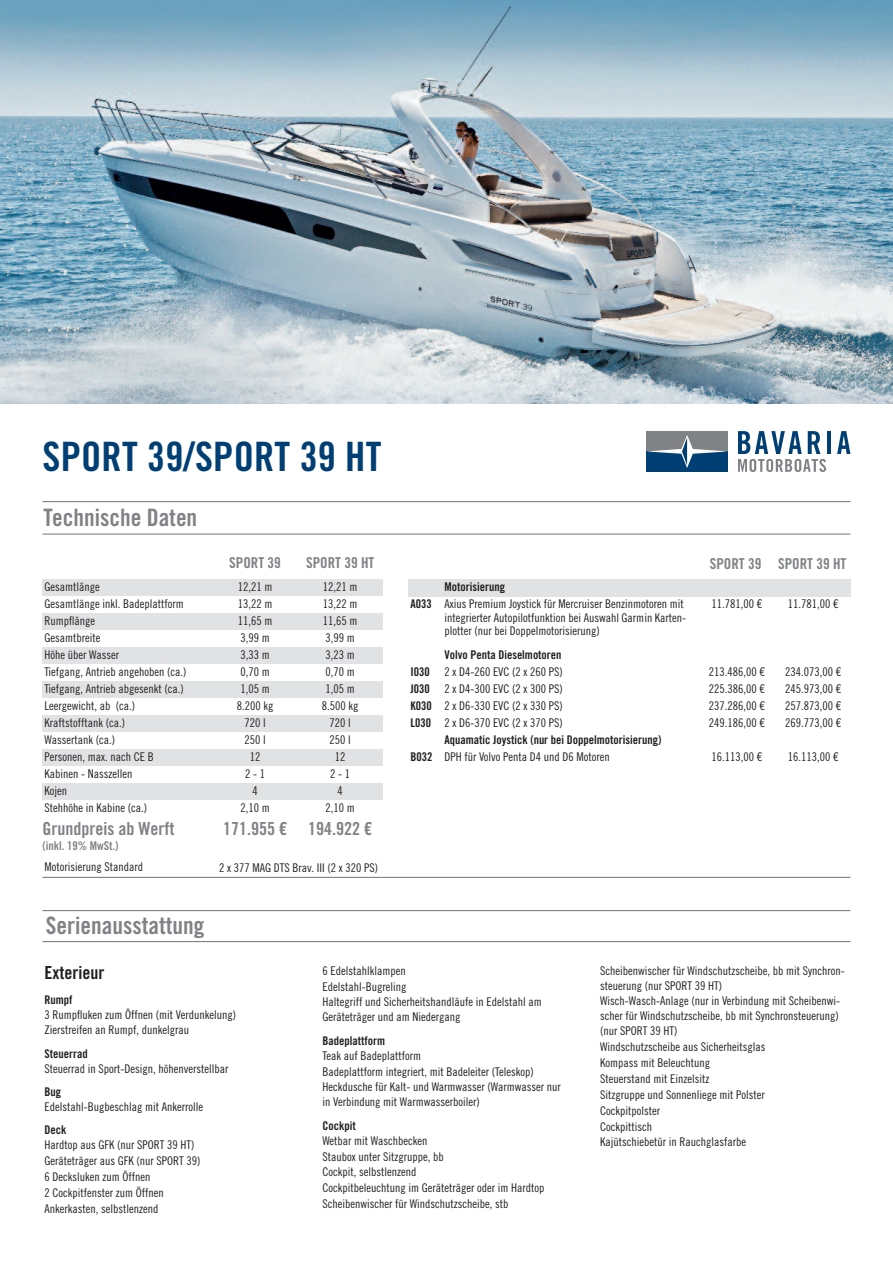
<style>
.page{position:relative;width:893px;height:1263px;background:#fff}
.page>*{position:absolute;margin:0;border:0;box-sizing:border-box;transform-origin:0 0}
.t1{font:40.5px "Trade Gothic LT Com Bd Cn 20";letter-spacing:.005em;color:#003f73}
.t2{font:24px "Trade Gothic LT Com Bd Cn 20";color:#808285}
.t3{font:18px "Trade Gothic LT Com Bd Cn 20";color:#808285}
.t4{font:18px "Trade Gothic LT Com Bd Cn 20";color:#231f20}
.t5{font:15px "Trade Gothic LT Com Bd Cn 20";color:#808285}
.t6{font:12px/15.6px "Trade Gothic LT Com Cn 18";color:#231f20}
.t7{font:12px "Trade Gothic LT Com Bd Cn 20";color:#231f20}
.t8{font:12px "Trade Gothic LT Com Bd Cn 20";color:#808285}
.s1{font-family:"Trade Gothic LT Com Bd Cn 20"}
</style>
<div class="page">
<img style="left:0;top:0;width:893px;height:404px">
<div style="left:646px;top:431px;width:82px;height:20px;background:#808285"></div>
<div style="left:646px;top:451px;width:82px;height:21px;background:#003f73"></div>
<svg style="left:647px;top:435px;width:81px;height:33px"></svg>
<hr style="left:827px;top:431px;width:4px;height:23px;background:#003f73">
<svg style="left:837px;top:431px;width:13px;height:23px"></svg>
<svg style="left:738px;top:431px;width:88px;height:41px"></svg>
<hr style="left:43px;top:501px;width:807px;height:1px;background:#808285">
<hr style="left:43px;top:533px;width:807px;height:2px;background:#808285">
<div style="left:43px;top:579px;width:170px;height:17px;background:#e1e2e4"></div>
<div style="left:213px;top:579px;width:85px;height:17px;background:#e1e2e4"></div>
<div style="left:298px;top:579px;width:85px;height:17px;background:#e1e2e4"></div>
<div style="left:43px;top:613px;width:170px;height:17px;background:#e1e2e4"></div>
<div style="left:213px;top:613px;width:85px;height:17px;background:#e1e2e4"></div>
<div style="left:298px;top:613px;width:85px;height:17px;background:#e1e2e4"></div>
<div style="left:43px;top:647px;width:170px;height:17px;background:#e1e2e4"></div>
<div style="left:213px;top:647px;width:85px;height:17px;background:#e1e2e4"></div>
<div style="left:298px;top:647px;width:85px;height:17px;background:#e1e2e4"></div>
<div style="left:43px;top:681px;width:170px;height:17px;background:#e1e2e4"></div>
<div style="left:213px;top:681px;width:85px;height:17px;background:#e1e2e4"></div>
<div style="left:298px;top:681px;width:85px;height:17px;background:#e1e2e4"></div>
<div style="left:43px;top:715px;width:170px;height:17px;background:#e1e2e4"></div>
<div style="left:213px;top:715px;width:85px;height:17px;background:#e1e2e4"></div>
<div style="left:298px;top:715px;width:85px;height:17px;background:#e1e2e4"></div>
<div style="left:43px;top:749px;width:170px;height:17px;background:#e1e2e4"></div>
<div style="left:213px;top:749px;width:85px;height:17px;background:#e1e2e4"></div>
<div style="left:298px;top:749px;width:85px;height:17px;background:#e1e2e4"></div>
<div style="left:43px;top:783px;width:170px;height:17px;background:#e1e2e4"></div>
<div style="left:213px;top:783px;width:85px;height:17px;background:#e1e2e4"></div>
<div style="left:298px;top:783px;width:85px;height:17px;background:#e1e2e4"></div>
<div style="left:408px;top:580px;width:34px;height:17px;background:#e1e2e4"></div>
<div style="left:442px;top:580px;width:255px;height:17px;background:#e1e2e4"></div>
<div style="left:697px;top:580px;width:77px;height:17px;background:#e1e2e4"></div>
<div style="left:774px;top:580px;width:76px;height:17px;background:#e1e2e4"></div>
<hr style="left:43px;top:910px;width:807px;height:1px;background:#808285">
<hr style="left:43px;top:941px;width:807px;height:1px;background:#808285">
<hr style="left:43px;top:877px;width:807px;height:1px;background:#808285">
<h1 class="t1" style="left:43px;top:432px;width:340px">SPORT 39/SPORT 39 HT</h1>
<h2 class="t2" style="left:44px;top:503px;width:155px">Technische Daten</h2>
<p class="t5" style="left:229px;top:554px;width:53px">SPORT 39</p>
<p class="t5" style="left:306px;top:554px;width:70px">SPORT 39 HT</p>
<p class="t6" style="left:45px;top:578px;width:57px">Gesamtlänge</p>
<p class="t6" style="left:238px;top:578px;width:36px">12,21 m</p>
<p class="t6" style="left:323px;top:578px;width:36px">12,21 m</p>
<p class="t6" style="left:45px;top:595px;width:141px">Gesamtlänge inkl. Badeplattform</p>
<p class="t6" style="left:238px;top:595px;width:36px">13,22 m</p>
<p class="t6" style="left:323px;top:595px;width:36px">13,22 m</p>
<p class="t6" style="left:45px;top:612px;width:52px">Rumpflänge</p>
<p class="t6" style="left:238px;top:612px;width:36px">11,65 m</p>
<p class="t6" style="left:323px;top:612px;width:36px">11,65 m</p>
<p class="t6" style="left:45px;top:629px;width:58px">Gesamtbreite</p>
<p class="t6" style="left:240px;top:629px;width:31px">3,99 m</p>
<p class="t6" style="left:325px;top:629px;width:31px">3,99 m</p>
<p class="t6" style="left:45px;top:646px;width:76px">Höhe über Wasser</p>
<p class="t6" style="left:240px;top:646px;width:31px">3,33 m</p>
<p class="t6" style="left:325px;top:646px;width:31px">3,23 m</p>
<p class="t6" style="left:45px;top:663px;width:143px">Tiefgang, Antrieb angehoben (ca.)</p>
<p class="t6" style="left:240px;top:663px;width:31px">0,70 m</p>
<p class="t6" style="left:325px;top:663px;width:31px">0,70 m</p>
<p class="t6" style="left:45px;top:680px;width:141px">Tiefgang, Antrieb abgesenkt (ca.)</p>
<p class="t6" style="left:240px;top:680px;width:31px">1,05 m</p>
<p class="t6" style="left:325px;top:680px;width:31px">1,05 m</p>
<p class="t6" style="left:45px;top:697px;width:92px">Leergewicht, ab (ca.)</p>
<p class="t6" style="left:237px;top:697px;width:38px">8.200 kg</p>
<p class="t6" style="left:322px;top:697px;width:38px">8.500 kg</p>
<p class="t6" style="left:45px;top:714px;width:82px">Kraftstofftank (ca.)</p>
<p class="t6" style="left:244px;top:714px;width:23px">720 l</p>
<p class="t6" style="left:330px;top:714px;width:23px">720 l</p>
<p class="t6" style="left:45px;top:731px;width:72px">Wassertank (ca.)</p>
<p class="t6" style="left:244px;top:731px;width:23px">250 l</p>
<p class="t6" style="left:330px;top:731px;width:23px">250 l</p>
<p class="t6" style="left:45px;top:748px;width:111px">Personen, max. nach CE B</p>
<p class="t6" style="left:250px;top:748px;width:12px">12</p>
<p class="t6" style="left:335px;top:748px;width:12px">12</p>
<p class="t6" style="left:45px;top:765px;width:89px">Kabinen - Nasszellen</p>
<p class="t6" style="left:245px;top:765px;width:21px">2-1</p>
<p class="t6" style="left:330px;top:765px;width:21px">2-1</p>
<p class="t6" style="left:45px;top:782px;width:24px">Kojen</p>
<p class="t6" style="left:252px;top:782px;width:7px">4</p>
<p class="t6" style="left:337px;top:782px;width:7px">4</p>
<p class="t6" style="left:45px;top:799px;width:104px">Stehhöhe in Kabine (ca.)</p>
<p class="t6" style="left:240px;top:799px;width:31px">2,10 m</p>
<p class="t6" style="left:325px;top:799px;width:31px">2,10 m</p>
<h3 class="t3" style="left:43px;top:817px;width:133px">Grundpreis ab Werft</h3>
<p class="t8" style="left:43px;top:838px;width:77px">(inkl. 19% MwSt.)</p>
<h3 class="t3" style="left:223px;top:817px;width:150px">171.955 € 194.922 €</h3>
<p class="t6" style="left:45px;top:859px;width:100px">Motorisierung Standard</p>
<p class="t6" style="left:219px;top:860px;width:160px">2 x 377 MAG DTS Brav. III (2 x 320 PS)</p>
<p class="t5" style="left:710px;top:554px;width:138px">SPORT 39 SPORT 39 HT</p>
<p class="t7" style="left:444px;top:580px;width:62px">Motorisierung</p>
<p class="t6" style="left:444px;top:597px;width:243px;line-height:13.5px;text-indent:-34px"><span class="s1">A033</span> Axius Premium Joystick für Mercruiser Benzinmotoren mit integrierter Autopilotfunktion bei Auswahl Garmin Karten&shy;plotter (nur bei Doppelmotorisierung)</p>
<p class="t6" style="left:711px;top:596px;width:52px">11.781,00 €</p>
<p class="t6" style="left:788px;top:596px;width:52px">11.781,00 €</p>
<p class="t7" style="left:444px;top:648px;width:119px">Volvo Penta Dieselmotoren</p>
<p class="t6" style="left:410px;top:664px;width:154px"><span class="s1">I030</span> 2 x D4-260 EVC (2 x 260 PS)</p>
<p class="t6" style="left:709px;top:664px;width:57px">213.486,00 €</p>
<p class="t6" style="left:785px;top:664px;width:57px">234.073,00 €</p>
<p class="t6" style="left:410px;top:681px;width:154px"><span class="s1">J030</span> 2 x D4-300 EVC (2 x 300 PS)</p>
<p class="t6" style="left:709px;top:681px;width:57px">225.386,00 €</p>
<p class="t6" style="left:785px;top:681px;width:57px">245.973,00 €</p>
<p class="t6" style="left:410px;top:698px;width:154px"><span class="s1">K030</span> 2 x D6-330 EVC (2 x 330 PS)</p>
<p class="t6" style="left:709px;top:698px;width:57px">237.286,00 €</p>
<p class="t6" style="left:785px;top:698px;width:57px">257.873,00 €</p>
<p class="t6" style="left:410px;top:715px;width:154px"><span class="s1">L030</span> 2 x D6-370 EVC (2 x 370 PS)</p>
<p class="t6" style="left:709px;top:715px;width:57px">249.186,00 €</p>
<p class="t6" style="left:785px;top:715px;width:57px">269.773,00 €</p>
<p class="t7" style="left:444px;top:733px;width:219px">Aquamatic Joystick (nur bei Doppelmotorisierung)</p>
<p class="t6" style="left:410px;top:749px;width:201px"><span class="s1">B032</span> DPH für Volvo Penta D4 und D6 Motoren</p>
<p class="t6" style="left:711px;top:749px;width:52px">16.113,00 €</p>
<p class="t6" style="left:788px;top:749px;width:52px">16.113,00 €</p>
<h2 class="t2" style="left:46px;top:910px;width:160px">Serienausstattung</h2>
<h3 class="t4" style="left:45px;top:962px;width:61px">Exterieur</h3>
<p class="t7" style="left:45px;top:992px;width:29px">Rumpf</p>
<p class="t6" style="left:45px;top:1006px;width:193px">3 Rumpfluken zum Öffnen (mit Verdunkelung)<br>Zierstreifen an Rumpf, dunkelgrau</p>
<p class="t7" style="left:45px;top:1046px;width:45px">Steuerrad</p>
<p class="t6" style="left:45px;top:1060px;width:185px">Steuerrad in Sport-Design, höhenverstellbar</p>
<p class="t7" style="left:45px;top:1084px;width:18px">Bug</p>
<p class="t6" style="left:45px;top:1099px;width:160px">Edelstahl-Bugbeschlag mit Ankerrolle</p>
<p class="t7" style="left:45px;top:1123px;width:23px">Deck</p>
<p class="t6" style="left:45px;top:1137px;width:157px">Hardtop aus GFK (nur SPORT 39 HT)<br>Geräteträger aus GFK (nur SPORT 39)<br>6 Decksluken zum Öffnen<br>2 Cockpitfenster zum Öffnen<br>Ankerkasten, selbstlenzend</p>
<p class="t6" style="left:322px;top:962px;width:221px">6 Edelstahlklampen<br>Edelstahl-Bugreling<br>Haltegriff und Sicherheitshandläufe in Edelstahl am<br>Geräteträger und am Niedergang</p>
<p class="t7" style="left:322px;top:1033px;width:64px">Badeplattform</p>
<p class="t6" style="left:322px;top:1047px;width:240px">Teak auf Badeplattform<br>Badeplattform integriert, mit Badeleiter (Teleskop)<br>Heckdusche für Kalt- und Warmwasser (Warmwasser nur in Verbindung mit Warmwasserboiler)</p>
<p class="t7" style="left:322px;top:1118px;width:35px">Cockpit</p>
<p class="t6" style="left:322px;top:1132px;width:223px">Wetbar mit Waschbecken<br>Staubox unter Sitzgruppe, bb<br>Cockpit, selbstlenzend<br>Cockpitbeleuchtung im Geräteträger oder im Hardtop Scheibenwischer für Windschutzscheibe, stb</p>
<p class="t6" style="left:600px;top:962px;width:246px">Scheibenwischer für Windschutzscheibe, bb mit Synchron&shy;steuerung (nur SPORT 39 HT)<br>Wisch-Wasch-Anlage (nur in Verbindung mit Scheibenwi&shy;scher für Windschutzscheibe, bb mit Synchronsteuerung) (nur SPORT 39 HT)<br>Windschutzscheibe aus Sicherheitsglas<br>Kompass mit Beleuchtung<br>Steuerstand mit Einzelsitz<br>Sitzgruppe und Sonnenliege mit Polster<br>Cockpitpolster<br>Cockpittisch<br>Kajütschiebetür in Rauchglasfarbe</p>
</div>
